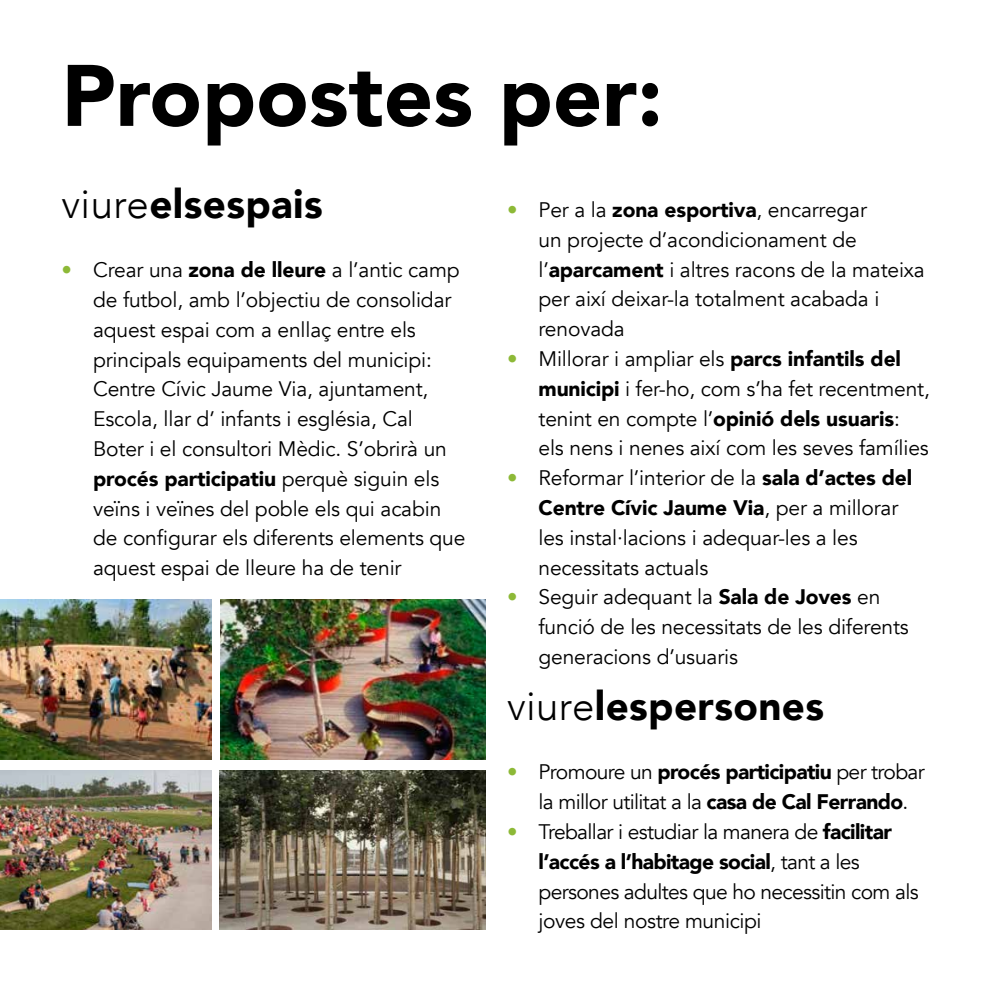
<style>
.page{position:relative;width:993px;height:993px;background:#fff}
.page>*{position:absolute;margin:0;border:0;box-sizing:border-box;transform-origin:0 0}
.t1{font:900 86.1px "Avenir";color:#000}
.t2{font:900 40.25px "Avenir";letter-spacing:.01em;color:#000}
.t3{font:21px/29.8px "Avenir";letter-spacing:-.005em;color:#000}
.t4{font:21px/29.8px "Avenir";letter-spacing:-.03em;color:#000}
.s1{font-weight:300}
.s2{color:#8db937}
.s3{font-weight:900}
</style>
<div class="page">
<img style="left:0;top:770px;width:211px;height:159px">
<img style="left:0;top:599px;width:211px;height:160px">
<img style="left:220px;top:770px;width:266px;height:159px">
<img style="left:221px;top:599px;width:265px;height:160px">
<h1 class="t1" style="left:62px;top:22px;width:602px">Propostes per:</h1>
<h2 class="t2" style="left:62px;top:169px;width:262px"><span class="s1">viure</span>elsespais</h2>
<p class="t3" style="left:93px;top:255px;width:374px;text-indent:-32px"><span class="s2">•</span> Crear una <span class="s3">zona de lleure</span> a l’antic camp de futbol, amb l’objectiu de consolidar aquest espai com a enllaç entre els principals equipaments del municipi:<br>Centre Cívic Jaume Via, ajuntament, Escola, llar d’ infants i església, Cal Boter i el consultori Mèdic. S’obrirà un <span class="s3">procés participatiu</span> perquè siguin els veïns i veïnes del poble els qui acabin de configurar els diferents elements que aquest espai de lleure ha de tenir</p>
<p class="t3" style="left:538px;top:195px;width:387px;text-indent:-32px"><span class="s2">•</span> Per a la <span class="s3">zona esportiva</span>, encarregar<br>un projecte d’acondicionament de l’<span class="s3">aparcament</span> i altres racons de la mateixa per així deixar-la totalment acabada i renovada</p>
<p class="t3" style="left:538px;top:344px;width:393px;text-indent:-32px"><span class="s2">•</span> Millorar i ampliar els <span class="s3">parcs infantils del municipi</span> i fer-ho, com s’ha fet recentment, tenint en compte l’<span class="s3">opinió dels usuaris</span>: els nens i nenes així com les seves famílies</p>
<p class="t3" style="left:538px;top:463px;width:375px;text-indent:-32px"><span class="s2">•</span> Reformar l’interior de la <span class="s3">sala d’actes del Centre Cívic Jaume Via</span>, per a millorar les instal·lacions i adequar-les a les necessitats actuals</p>
<p class="t3" style="left:538px;top:582px;width:372px;text-indent:-32px"><span class="s2">•</span> Seguir adequant la <span class="s3">Sala de Joves</span> en funció de les necessitats de les diferents generacions d’usuaris</p>
<h2 class="t2" style="left:507px;top:671px;width:318px"><span class="s1">viure</span>lespersones</h2>
<p class="t4" style="left:538px;top:757px;width:388px;text-indent:-32px"><span class="s2">•</span> Promoure un <span class="s3">procés participatiu</span> per trobar la millor utilitat a la <span class="s3">casa de Cal Ferrando</span>.</p>
<p class="t4" style="left:538px;top:816px;width:381px;text-indent:-32px"><span class="s2">•</span> Treballar i estudiar la manera de <span class="s3">facilitar l’accés a l’habitage social</span>, tant a les persones adultes que ho necessitin com als joves del nostre municipi</p>
</div>
